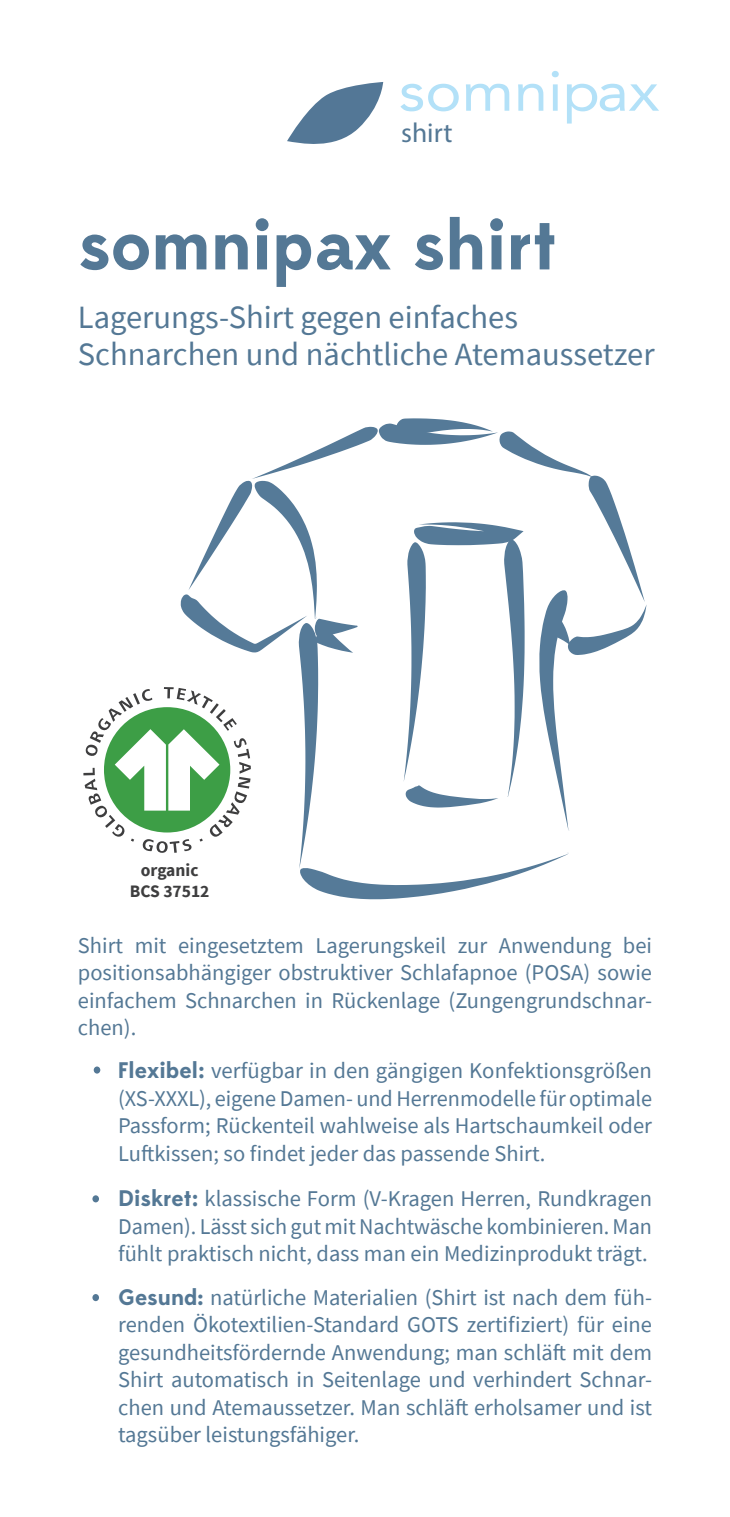
<style>
.page{position:relative;width:730px;height:1517px;background:#fff}
.page>*{position:absolute;margin:0;border:0;box-sizing:border-box;transform-origin:0 0}
.t1{font:700 70px "Edmondsans";color:#547895}
.untertitel{font:32.5px/37.5px "Source Sans Pro";color:#547895}
.bold_2{font:27.5px "Myriad Pro";color:#547895}
.text{font:22.5px/27.5px "Source Sans Pro";color:#547895;text-align:justify}
.t2{font:700 17.5px/21px "Source Sans Pro";color:#3e3e3f;text-align:center}
.s1{font-family:"Edmondsans";font-weight:700}
.s2{font-weight:700}
</style>
<div class="page">
<div style="left:94px;top:1066px;width:6px;height:7px;background:#547895;border-radius:50%"></div>
<div style="left:92px;top:1195px;width:7px;height:7px;background:#547895;border-radius:50%"></div>
<div style="left:92px;top:1294px;width:7px;height:7px;background:#547895;border-radius:50%"></div>
<svg style="left:287px;top:82px;width:96px;height:62px"></svg>
<svg style="left:400px;top:84px;width:59px;height:27px"></svg>
<svg style="left:466px;top:84px;width:43px;height:27px"></svg>
<svg style="left:518px;top:84px;width:25px;height:27px"></svg>
<svg style="left:552px;top:71px;width:7px;height:40px"></svg>
<svg style="left:567px;top:84px;width:92px;height:40px"></svg>
<svg style="left:83px;top:418px;width:563px;height:481px"></svg>
<p class="bold_2" style="left:401px;top:116px;width:53px">shirt</p>
<p class="t1" style="left:78px;top:202px;width:480px">somnipax shirt</p>
<p class="untertitel" style="left:78px;top:298px;width:578px">Lagerungs-Shirt gegen einfaches<br>Schnarchen und nächtliche Atemaussetzer</p>
<p class="t2" style="left:130px;top:859px;width:81px">organic<br>BCS 37512</p>
<p class="text" style="left:78px;top:931px;width:576px">Shirt mit eingesetztem Lagerungskeil zur Anwendung bei positionsabhängiger obstruktiver Schlafapnoe (POSA) sowie einfachem Schnarchen in Rückenlage (Zungengrundschnar&shy;chen).</p>
<p class="text" style="left:118px;top:1057px;width:536px"><span class="s1">Flexibel</span><span class="s2">:</span> verfügbar in den gängigen Konfektionsgrößen (XS-XXXL), eigene Damen- und Herrenmodelle für optimale Passform; Rückenteil wahlweise als Hartschaumkeil oder Luftkissen; so findet jeder das passende Shirt.</p>
<p class="text" style="left:118px;top:1184px;width:535px"><span class="s1">Diskret</span><span class="s2">:</span> klassische Form (V-Kragen Herren, Rundkragen Damen). Lässt sich gut mit Nachtwäsche kombinieren. Man fühlt praktisch nicht, dass man ein Medizinprodukt trägt.</p>
<p class="text" style="left:118px;top:1283px;width:535px"><span class="s1">Gesund:</span> natürliche Materialien (Shirt ist nach dem füh&shy;renden Ökotextilien-Standard GOTS zertifiziert) für eine gesundheitsfördernde Anwendung; man schläft mit dem Shirt automatisch in Seitenlage und verhindert Schnar&shy;chen und Atemaussetzer. Man schläft erholsamer und ist tagsüber leistungsfähiger.</p>
</div>
